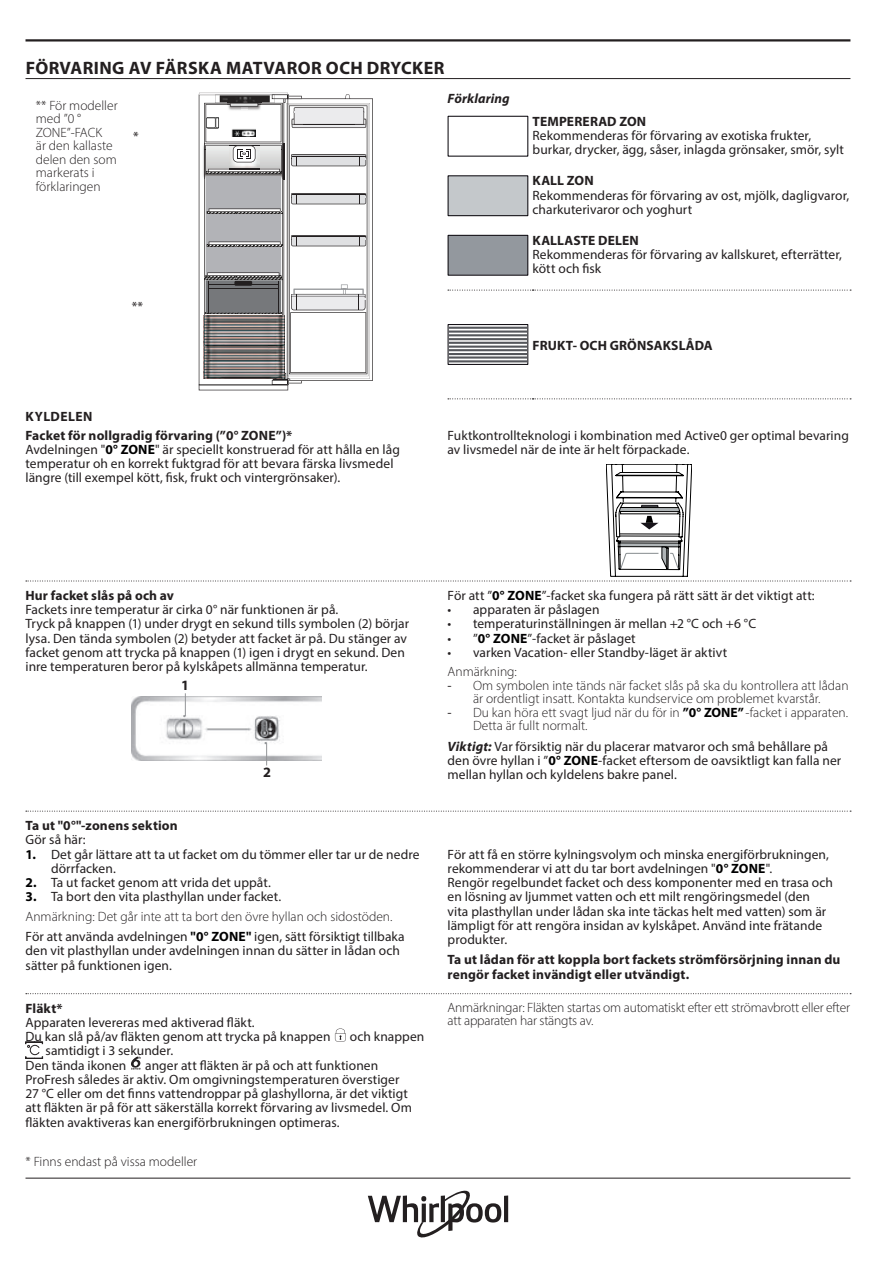
<style>
.page{position:relative;width:893px;height:1263px;background:#fff}
.page>*{position:absolute;margin:0;border:0;box-sizing:border-box;transform-origin:0 0}
.t1{font:700 18px "Myriad Pro";letter-spacing:.02em;color:#231f20}
.t2{font:17.85px "Times";color:#939598}
.t3{font:700 14.25px "Myriad Pro";color:#231f20}
.t4{font:13.5px/14.2px "Myriad Pro";letter-spacing:.005em;color:#231f20}
.t5{font:300 13.5px/13.5px "Myriad Pro";color:#231f20}
.t6{font:700 13.5px/18.5px "Myriad Pro";letter-spacing:.01em;color:#231f20}
.t7{font:italic 700 13.5px "Myriad Pro";letter-spacing:.01em;color:#231f20}
.t8{font:8.7px "Arial";color:#231f20}
.s1{font-weight:700;color:#000001}
.s2{font-weight:300}
.s3{font-weight:400}
.s4{font-weight:700;font-style:italic}
</style>
<div class="page">
<hr style="left:26px;top:1178px;width:824px;height:1px;background:#231f20">
<hr style="left:26px;top:39px;width:824px;height:3px;background:#231f20">
<hr style="left:504px;top:1195px;width:4px;height:27px;background:#231f20">
<svg style="left:368px;top:1191px;width:133px;height:46px"></svg>
<hr style="left:26px;top:78px;width:824px;height:1px;background:#231f20">
<svg style="left:448px;top:398px;width:403px;height:1px"></svg>
<svg style="left:448px;top:290px;width:403px;height:1px"></svg>
<svg style="left:199px;top:93px;width:174px;height:297px"></svg>
<div style="left:448px;top:116px;width:80px;height:41px;border:1px solid #0f0c12"></div>
<div style="left:448px;top:176px;width:80px;height:40px;background:#c4c8cb"></div>
<div style="left:448px;top:175px;width:80px;height:41px;border:1px solid #0f0c12"></div>
<div style="left:448px;top:235px;width:80px;height:40px;background:#93989e"></div>
<div style="left:448px;top:235px;width:80px;height:41px;border:1px solid #0f0c12"></div>
<svg style="left:450px;top:326px;width:76px;height:37px"></svg>
<div style="left:448px;top:324px;width:80px;height:41px;border:1px solid #0f0c12"></div>
<hr style="left:449px;top:327px;width:78px;height:2px;background:#55575c">
<hr style="left:449px;top:330px;width:78px;height:3px;background:#55575c">
<hr style="left:449px;top:334px;width:78px;height:2px;background:#55575c">
<hr style="left:449px;top:338px;width:78px;height:2px;background:#55575c">
<hr style="left:449px;top:342px;width:78px;height:2px;background:#55575c">
<hr style="left:449px;top:346px;width:78px;height:2px;background:#55575c">
<hr style="left:448px;top:349px;width:79px;height:2px;background:#55575c">
<hr style="left:448px;top:353px;width:79px;height:2px;background:#55575c">
<hr style="left:448px;top:356px;width:79px;height:3px;background:#55575c">
<hr style="left:448px;top:360px;width:79px;height:2px;background:#55575c">
<svg style="left:26px;top:464px;width:825px;height:118px"></svg>
<img style="left:132px;top:696px;width:190px;height:64px">
<svg style="left:185px;top:693px;width:1px;height:23px"></svg>
<svg style="left:266px;top:743px;width:1px;height:22px"></svg>
<svg style="left:26px;top:811px;width:825px;height:1px"></svg>
<svg style="left:26px;top:993px;width:825px;height:1px"></svg>
<svg style="left:335px;top:1028px;width:11px;height:13px"></svg>
<svg style="left:25px;top:1042px;width:18px;height:16px"></svg>
<svg style="left:131px;top:1056px;width:10px;height:13px"></svg>
<h1 class="t1" style="left:26px;top:56px;width:420px">FÖRVARING AV FÄRSKA MATVAROR OCH DRYCKER</h1>
<p class="t5" style="left:36px;top:98px;width:83px">** För modeller med ”0 °<br>ZONE”-FACK<br>är den kallaste delen den som markerats i förklaringen</p>
<p class="t4" style="left:133px;top:129px;width:7px">*</p>
<p class="t4" style="left:132px;top:300px;width:13px">**</p>
<p class="t8" style="left:286px;top:374px;width:6px">c</p>
<p class="t7" style="left:448px;top:91px;width:64px">Förklaring</p>
<p class="t6" style="left:533px;top:112px;width:115px">TEMPERERAD ZON</p>
<p class="t4" style="left:533px;top:128px;width:313px">Rekommenderas för förvaring av exotiska frukter, burkar, drycker, ägg, såser, inlagda grönsaker, smör, sylt</p>
<p class="t6" style="left:533px;top:171px;width:63px">KALL ZON</p>
<p class="t4" style="left:533px;top:188px;width:318px">Rekommenderas för förvaring av ost, mjölk, dagligvaror, charkuterivaror och yoghurt</p>
<p class="t6" style="left:533px;top:231px;width:108px">KALLASTE DELEN</p>
<p class="t4" style="left:533px;top:247px;width:311px">Rekommenderas för förvaring av kallskuret, efterrätter, kött och fisk</p>
<p class="t6" style="left:533px;top:335px;width:182px">FRUKT- OCH GRÖNSAKSLÅDA</p>
<p class="t6" style="left:26px;top:407px;width:268px">KYLDELEN<br>Facket för nollgradig förvaring (”0° ZONE”)*</p>
<p class="t4" style="left:26px;top:442px;width:376px">Avdelningen "<span class="s1">0° ZONE</span>" är speciellt konstruerad för att hålla en låg temperatur oh en korrekt fuktgrad för att bevara färska livsmedel längre (till exempel kött, fisk, frukt och vintergrönsaker).</p>
<p class="t4" style="left:448px;top:428px;width:403px">Fuktkontrollteknologi i kombination med Active0 ger optimal bevaring av livsmedel när de inte är helt förpackade.</p>
<p class="t6" style="left:26px;top:586px;width:150px">Hur facket slås på och av</p>
<p class="t4" style="left:26px;top:602px;width:385px">Fackets inre temperatur är cirka 0° när funktionen är på.<br>Tryck på knappen (1) under drygt en sekund tills symbolen (2) börjar lysa. Den tända symbolen (2) betyder att facket är på. Du stänger av facket genom att trycka på knappen (1) igen i drygt en sekund. Den inre temperaturen beror på kylskåpets allmänna temperatur.</p>
<p class="t3" style="left:181px;top:676px;width:9px">1</p>
<h2 class="t2" style="left:182px;top:700px;width:5px">.</h2>
<h2 class="t2" style="left:264px;top:727px;width:5px">.</h2>
<p class="t3" style="left:263px;top:763px;width:9px">2</p>
<p class="t6" style="left:26px;top:816px;width:154px">Ta ut "0°"-zonens sektion</p>
<p class="t4" style="left:26px;top:832px;width:62px">Gör så här:</p>
<p class="t4" style="left:51px;top:847px;width:370px;text-indent:-26px"><span class="s1">1.</span> Det går lättare att ta ut facket om du tömmer eller tar ur de nedre dörrfacken.</p>
<p class="t4" style="left:26px;top:875px;width:247px"><span class="s1">2.</span> Ta ut facket genom att vrida det uppåt.</p>
<p class="t4" style="left:26px;top:887px;width:381px;line-height:19.8px"><span class="s1">3.</span> Ta bort den vita plasthyllan under facket.<br><span class="s2">Anmärkning: Det går inte att ta bort den övre hyllan och sidostöden.<br></span>För att använda avdelningen <span class="s1">"0° ZONE"</span> igen, sätt försiktigt tillbaka</p>
<p class="t4" style="left:26px;top:943px;width:376px">den vit plasthyllan under avdelningen innan du sätter in lådan och sätter på funktionen igen.</p>
<p class="t6" style="left:26px;top:998px;width:39px">Fläkt*</p>
<p class="t4" style="left:26px;top:1015px;width:307px">Apparaten levereras med aktiverad fläkt.<br>Du kan slå på/av fläkten genom att trycka på knappen</p>
<p class="t4" style="left:350px;top:1029px;width:76px">och knappen</p>
<p class="t4" style="left:26px;top:1043px;width:149px;text-indent:20px">samtidigt i 3 sekunder.<br>Den tända ikonen</p>
<p class="t4" style="left:26px;top:1058px;width:388px;text-indent:120px">anger att fläkten är på och att funktionen ProFresh således är aktiv. Om omgivningstemperaturen överstiger 27 °C eller om det finns vattendroppar på glashyllorna, är det viktigt att fläkten är på för att säkerställa korrekt förvaring av livsmedel. Om fläkten avaktiveras kan energiförbrukningen optimeras.</p>
<p class="t5" style="left:26px;top:1155px;width:173px">* Finns endast på vissa modeller</p>
<p class="t4" style="left:448px;top:588px;width:369px">För att ”<span class="s1">0° ZONE</span>”-facket ska fungera på rätt sätt är det viktigt att:</p>
<p class="t4" style="left:448px;top:602px;width:153px">• apparaten är påslagen</p>
<p class="t4" style="left:448px;top:616px;width:310px">• temperaturinställningen är mellan +2 °C och +6 °C</p>
<p class="t4" style="left:448px;top:631px;width:190px">• ”<span class="s1">0° ZONE</span>”-facket är påslaget</p>
<p class="t4" style="left:448px;top:645px;width:281px">• varken Vacation- eller Standby-läget är aktivt</p>
<p class="t5" style="left:448px;top:665px;width:71px">Anmärkning:</p>
<p class="t5" style="left:448px;top:678px;width:403px;text-align:center"><span class="s3">-</span> Om symbolen inte tänds när facket slås på ska du kontrollera att lådan är ordentligt insatt. Kontakta kundservice om problemet kvarstår.</p>
<p class="t5" style="left:473px;top:705px;width:377px;text-indent:-26px"><span class="s3">-</span> Du kan höra ett svagt ljud när du för in <span class="s1">”0° ZONE”</span> -facket i apparaten.<br>Detta är fullt normalt.</p>
<p class="t4" style="left:447px;top:739px;width:395px"><span class="s4">Viktigt:</span> Var försiktig när du placerar matvaror och små behållare på den övre hyllan i ”<span class="s1">0° ZONE</span>-facket eftersom de oavsiktligt kan falla ner mellan hyllan och kyldelens bakre panel.</p>
<p class="t4" style="left:448px;top:847px;width:387px">För att få en större kylningsvolym och minska energiförbrukningen, rekommenderar vi att du tar bort avdelningen "<span class="s1">0° ZONE</span>".<br>Rengör regelbundet facket och dess komponenter med en trasa och en lösning av ljummet vatten och ett milt rengöringsmedel (den vita plasthyllan under lådan ska inte täckas helt med vatten) som är lämpligt för att rengöra insidan av kylskåpet. Använd inte frätande produkter.</p>
<p class="t6" style="left:448px;top:952px;width:394px;line-height:14.2px">Ta ut lådan för att koppla bort fackets strömförsörjning innan du rengör facket invändigt eller utvändigt.</p>
<p class="t5" style="left:448px;top:1000px;width:404px">Anmärkningar: Fläkten startas om automatiskt efter ett strömavbrott eller efter att apparaten har stängts av.</p>
</div>
